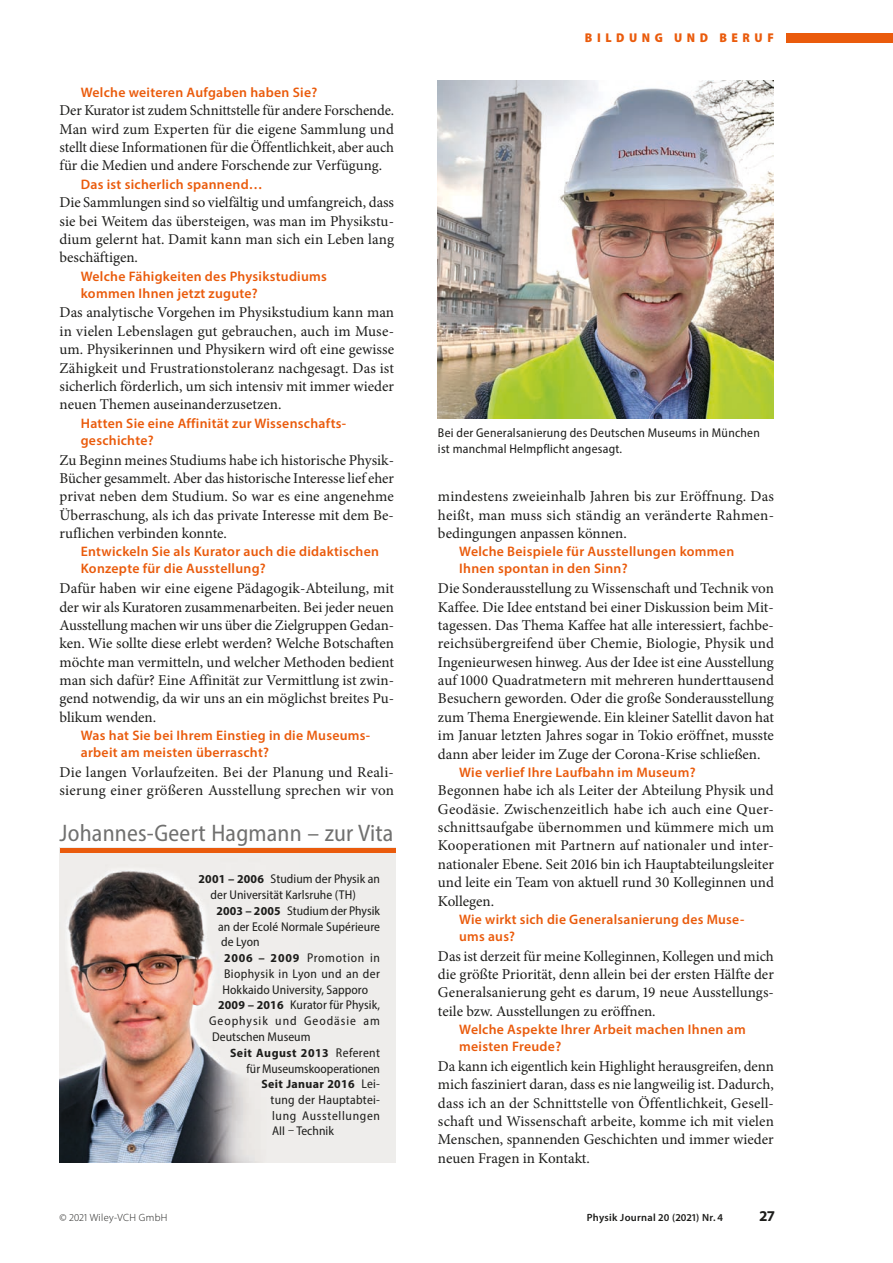
<style>
.page{position:relative;width:893px;height:1263px;background:#fff}
.page>*{position:absolute;margin:0;border:0;box-sizing:border-box;transform-origin:0 0}
.t1{font:semi-condensed 24px "Myriad Pro";letter-spacing:.01em;color:#70706f}
.t2{font:15px/18.3px "Minion Pro";color:#1d1d1b;text-align:justify}
.t3{font:700 15px "Myriad Pro";color:#1d1d1b}
.t4{font:600 13.8px/17.1px "Myriad Pro";letter-spacing:.02em;color:#ea5b0c}
.t5{font:semi-condensed 12.75px/15.8px "Myriad Pro";letter-spacing:.01em;color:#1d1d1b;text-align:justify}
.t6{font:semi-condensed 12.75px "Myriad Pro";letter-spacing:.03em;color:#1d1d1b}
.t7{font:semi-condensed 12.75px "Myriad Pro";letter-spacing:.075em;color:#1d1d1b}
.t8{font:semi-condensed 12.75px "Myriad Pro";letter-spacing:.05em;color:#1d1d1b}
.t9{font:900 semi-condensed 12.75px "Myriad Pro";letter-spacing:.36em;color:#ea5b0c}
.t10{font:700 semi-condensed 12.15px "Myriad Pro";letter-spacing:.03em;color:#1d1d1b;scale:1.05 1}
.t11{font:600 10.5px "Myriad Pro";letter-spacing:.03em;color:#1d1d1b}
.t12{font:300 10.5px "Myriad Pro";letter-spacing:.03em;color:#1d1d1b}
.s1{font-weight:700;font-size:12.15px}
.s2{font-weight:400;font-size:12.75px}
.s3{font-family:"Minion Pro";font-stretch:normal}
</style>
<div class="page">
<div style="left:787px;top:33px;width:106px;height:9px;background:#ea5b0c"></div>
<img style="left:60px;top:853px;width:335px;height:310px">
<div style="left:60px;top:848px;width:335px;height:5px;background:#ea5b0c"></div>
<img style="left:438px;top:81px;width:336px;height:338px">
<p class="t4" style="left:81px;top:83px;width:238px">Welche weiteren Aufgaben haben Sie?</p>
<p class="t2" style="left:60px;top:101px;width:336px">Der Kurator ist zudem Schnittstelle für andere Forschende.<br>Man wird zum Experten für die eigene Sammlung und stellt diese Informationen für die Öffentlichkeit, aber auch für die Medien und andere Forschende zur Verfügung.</p>
<p class="t4" style="left:81px;top:175px;width:183px">Das ist sicherlich spannend…</p>
<p class="t2" style="left:60px;top:193px;width:336px">Die Sammlungen sind so vielfältig und umfangreich, dass sie bei Weitem das übersteigen, was man im Physikstu&shy;dium gelernt hat. Damit kann man sich ein Leben lang beschäftigen.</p>
<p class="t4" style="left:81px;top:267px;width:248px">Welche Fähigkeiten des Physikstudiums kommen Ihnen jetzt zugute?</p>
<p class="t2" style="left:60px;top:304px;width:336px">Das analytische Vorgehen im Physikstudium kann man in vielen Lebenslagen gut gebrauchen, auch im Muse&shy;um. Physikerinnen und Physikern wird oft eine gewisse Zähigkeit und Frustrationstoleranz nachgesagt. Das ist sicherlich förderlich, um sich intensiv mit immer wieder neuen Themen auseinanderzusetzen.</p>
<p class="t4" style="left:81px;top:414px;width:267px">Hatten Sie eine Affinität zur Wissenschafts&shy;geschichte?</p>
<p class="t2" style="left:60px;top:451px;width:336px">Zu Beginn meines Studiums habe ich historische Physik-Bücher gesammelt. Aber das historische Interesse lief eher privat neben dem Studium. So war es eine angenehme Überraschung, als ich das private Interesse mit dem Be&shy;ruflichen verbinden konnte.</p>
<p class="t4" style="left:81px;top:543px;width:300px">Entwickeln Sie als Kurator auch die didaktischen<br>Konzepte für die Ausstellung?</p>
<p class="t2" style="left:60px;top:579px;width:336px">Dafür haben wir eine eigene Pädagogik-Abteilung, mit der wir als Kuratoren zusammenarbeiten. Bei jeder neuen Ausstellung machen wir uns über die Zielgruppen Gedan&shy;ken. Wie sollte diese erlebt werden? Welche Botschaften möchte man vermitteln, und welcher Methoden bedient man sich dafür? Eine Affinität zur Vermittlung ist zwin&shy;gend notwendig, da wir uns an ein möglichst breites Pu&shy;blikum wenden.</p>
<p class="t4" style="left:81px;top:727px;width:291px">Was hat Sie bei Ihrem Einstieg in die Museums&shy;arbeit am meisten überrascht?</p>
<p class="t2" style="left:60px;top:763px;width:336px">Die langen Vorlaufzeiten. Bei der Planung und Reali&shy;sierung einer größeren Ausstellung sprechen wir von</p>
<h1 class="t1" style="left:60px;top:818px;width:335px">Johannes-Geert Hagmann – zur Vita</h1>
<p class="t5" style="left:199px;top:871px;width:183px"><span class="s1">2001 – 2006</span> Studium der Physik an</p>
<p class="t5" style="left:211px;top:887px;width:147px">der Universität Karlsruhe (TH)</p>
<p class="t5" style="left:217px;top:903px;width:165px"><span class="s1">2003 – 2005</span> Studium der Physik</p>
<p class="t5" style="left:218px;top:918px;width:164px">an der Ecolé Normale Supérieure</p>
<p class="t5" style="left:221px;top:934px;width:40px">de Lyon</p>
<p class="t8" style="left:224px;top:950px;width:157px"><span class="s1">2006 – 2009</span> Promotion in</p>
<p class="t6" style="left:224px;top:966px;width:157px">Bio physik in Lyon und an der</p>
<p class="t5" style="left:223px;top:981px;width:147px">Hokkaido University, Sapporo</p>
<p class="t5" style="left:218px;top:997px;width:164px"><span class="s1">2009 – 2016</span> Kurator für Physik,</p>
<p class="t7" style="left:209px;top:1013px;width:172px">Geophysik und Geodäsie am</p>
<p class="t5" style="left:212px;top:1029px;width:100px">Deutschen Museum</p>
<p class="t10" style="left:230px;top:1045px;width:144px">Seit August 2013 <span class="s2">Referent</span></p>
<p class="t5" style="left:247px;top:1060px;width:135px">für Museumskooperationen</p>
<p class="t10" style="left:262px;top:1076px;width:114px">Seit Januar 2016 <span class="s2">Lei-</span></p>
<p class="t5" style="left:271px;top:1092px;width:111px">tung der Hauptabtei&shy;lung Ausstellungen AII <span class="s3">–</span> Technik</p>
<p class="t9" style="left:585px;top:30px;width:190px">BILDUNG UND BERUF</p>
<p class="t5" style="left:438px;top:425px;width:323px">Bei der Generalsanierung des Deutschen Museums in München ist manchmal Helmpflicht angesagt.</p>
<p class="t2" style="left:438px;top:487px;width:338px">mindestens zweieinhalb Jahren bis zur Eröffnung. Das heißt, man muss sich ständig an veränderte Rahmen&shy;bedingungen anpassen können.</p>
<p class="t4" style="left:459px;top:543px;width:276px">Welche Beispiele für Ausstellungen kommen<br>Ihnen spontan in den Sinn?</p>
<p class="t2" style="left:438px;top:579px;width:338px">Die Sonderausstellung zu Wissenschaft und Technik von Kaffee. Die Idee entstand bei einer Diskussion beim Mit&shy;tagessen. Das Thema Kaffee hat alle interessiert, fachbe&shy;reichsübergreifend über Chemie, Biologie, Physik und Ingenieurwesen hinweg. Aus der Idee ist eine Ausstellung auf 1000 Quadratmetern mit mehreren hunderttausend Besuchern geworden. Oder die große Sonderausstellung zum Thema Energiewende. Ein kleiner Satellit davon hat im Januar letzten Jahres sogar in Tokio eröffnet, musste dann aber leider im Zuge der Corona-Krise schließen.</p>
<p class="t4" style="left:459px;top:763px;width:238px">Wie verlief Ihre Laufbahn im Museum?</p>
<p class="t2" style="left:438px;top:781px;width:337px">Begonnen habe ich als Leiter der Abteilung Physik und Geodäsie. Zwischenzeitlich habe ich auch eine Quer&shy;schnittsaufgabe übernommen und kümmere mich um Kooperationen mit Partnern auf nationaler und inter&shy;nationaler Ebene. Seit 2016 bin ich Hauptabteilungsleiter und leite ein Team von aktuell rund 30 Kolleginnen und Kollegen.</p>
<p class="t4" style="left:459px;top:910px;width:287px">Wie wirkt sich die Generalsanierung des Muse&shy;ums aus?</p>
<p class="t2" style="left:438px;top:947px;width:337px">Das ist derzeit für meine Kolleginnen, Kollegen und mich die größte Priorität, denn allein bei der ersten Hälfte der Generalsanierung geht es darum, 19 neue Ausstellungs&shy;teile bzw. Ausstellungen zu eröffnen.</p>
<p class="t4" style="left:459px;top:1021px;width:288px">Welche Aspekte Ihrer Arbeit machen Ihnen am meisten Freude?</p>
<p class="t2" style="left:438px;top:1057px;width:337px">Da kann ich eigentlich kein Highlight herausgreifen, denn mich fasziniert daran, dass es nie langweilig ist. Dadurch, dass ich an der Schnittstelle von Öffentlichkeit, Gesell&shy;schaft und Wissenschaft arbeite, komme ich mit vielen Menschen, spannenden Geschichten und immer wieder neuen Fragen in Kontakt.</p>
<p class="t12" style="left:60px;top:1211px;width:109px">© 2021 Wiley-VCH GmbH</p>
<p class="t11" style="left:587px;top:1211px;width:138px">Physik Journal 20 (2021) Nr. 4</p>
<p class="t3" style="left:760px;top:1206px;width:16px">27</p>
</div>
